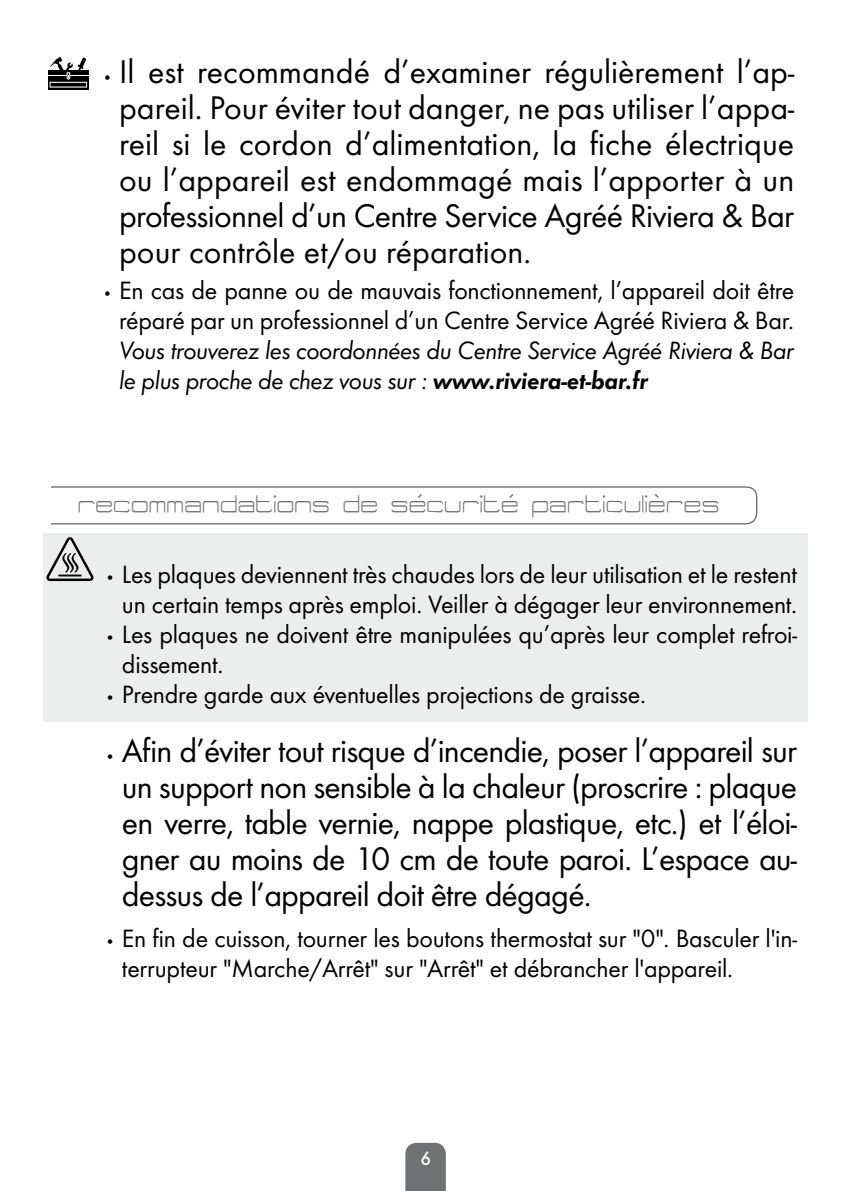
<style>
.page{position:relative;width:851px;height:1191px;background:#fff}
.page>*{position:absolute;margin:0;border:0;box-sizing:border-box;transform-origin:0 0}
.t1{font:34px/36px "Futura T";letter-spacing:-.02em;color:#000;text-align:justify}
.t2{font:28px "Tidy Curve TV";letter-spacing:-.01em;color:#707172;scale:.92 1}
.t3{font:26px/30px "Futura T";letter-spacing:-.01em;color:#000;text-align:right}
.t4{font:italic 26px/30px "Futura T";letter-spacing:-.02em;color:#000}
.t5{font:500 20px "Futura T";color:#fff;scale:.95 1}
.s1{font-size:16px}
.s2{font-weight:600}
</style>
<div class="page">
<svg style="left:405px;top:1142px;width:41px;height:49px;background:#777879"></svg>
<div style="left:43px;top:533px;width:764px;height:188px;background:#eceded"></div>
<svg style="left:46px;top:537px;width:47px;height:44px"></svg>
<hr style="left:58px;top:574px;width:24px;height:2px;background:#000">
<svg style="left:51px;top:486px;width:707px;height:39px"></svg>
<hr style="left:48px;top:71px;width:41px;height:4px;background:#000">
<svg style="left:48px;top:76px;width:41px;height:14px"></svg>
<div style="left:50px;top:82px;width:37px;height:5px;border:1px solid #fff"></div>
<svg style="left:50px;top:57px;width:37px;height:23px"></svg>
<p class="t1" style="left:119px;top:53px;width:676px;text-indent:-17px"><span class="s1">•</span> Il est recommandé d’examiner régulièrement l’ap&shy;pareil. Pour éviter tout danger, ne pas utiliser l’appa&shy;reil si le cordon d’alimentation, la fiche électrique ou l’appareil est endommagé mais l’apporter à un professionnel d’un Centre Service Agréé Riviera &amp; Bar pour contrôle et/ou réparation.</p>
<p class="t3" style="left:102px;top:275px;width:693px"><span class="s1">•</span> En cas de panne ou de mauvais fonctionnement, l’appareil doit être réparé par un professionnel d’un Centre Service Agréé Riviera &amp; Bar.</p>
<p class="t4" style="left:119px;top:335px;width:676px">Vous trouverez les coordonnées du Centre Service Agréé Riviera &amp; Bar le plus proche de chez vous sur : <span class="s2">www.riviera-et-bar.fr</span></p>
<p class="t2" style="left:79px;top:490px;width:699px">recommandations de securite particulieres</p>
<p class="t3" style="left:105px;top:559px;width:693px"><span class="s1">•</span> Les plaques deviennent très chaudes lors de leur utilisation et le restent un certain temps après emploi. Veiller à dégager leur environnement.</p>
<p class="t3" style="left:122px;top:619px;width:676px;text-align:left;text-indent:-17px"><span class="s1">•</span> Les plaques ne doivent être manipulées qu’après leur complet refroi&shy;dissement.</p>
<p class="t3" style="left:105px;top:679px;width:542px"><span class="s1">•</span> Prendre garde aux éventuelles projections de graisse.</p>
<p class="t1" style="left:122px;top:732px;width:676px;text-indent:-17px"><span class="s1">•</span> Afin d’éviter tout risque d’incendie, poser l’appareil sur un support non sensible à la chaleur (proscrire : plaque en verre, table vernie, nappe plastique, etc.) et l’éloi&shy;gner au moins de 10 cm de toute paroi. L’espace au&shy;dessus de l’appareil doit être dégagé.</p>
<p class="t3" style="left:122px;top:923px;width:676px;text-align:left;text-indent:-17px"><span class="s1">•</span> En fin de cuisson, tourner les boutons thermostat sur "0". Basculer l'in&shy;terrupteur "Marche/Arrêt" sur "Arrêt" et débrancher l'appareil.</p>
<p class="t5" style="left:420px;top:1147px;width:13px">6</p>
</div>
